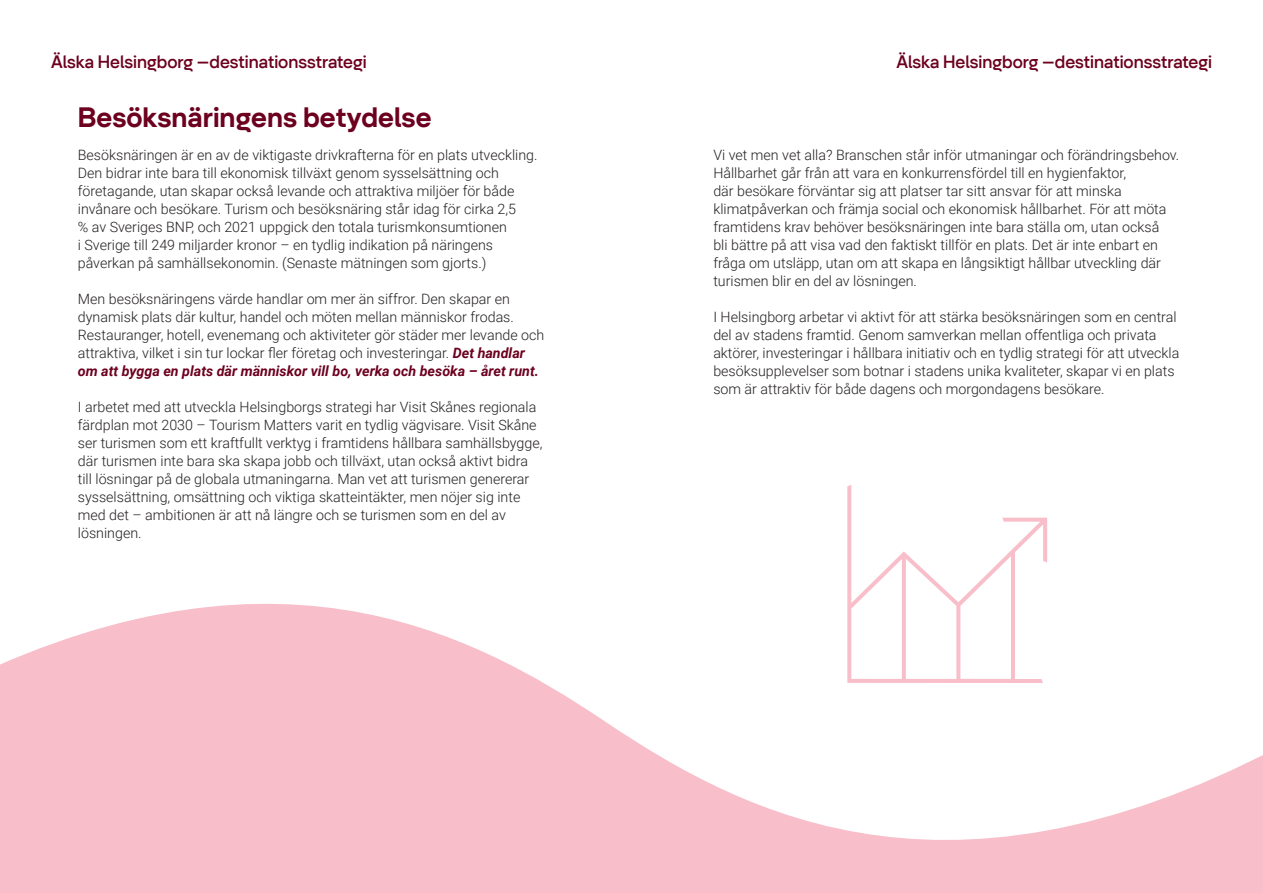
<style>
.page{position:relative;width:1263px;height:893px;background:#fff}
.page>*{position:absolute;margin:0;border:0;box-sizing:border-box;transform-origin:0 0}
.Underubrik{font:700 28.5px "Helsingborg 06";color:#6c001e}
.t1{font:500 18px "Helsingborg Sans";color:#6c001e}
.Brödtext{font:300 14.25px/18px "Roboto";color:#231f20}
.s1{font-weight:700;font-style:italic;color:#6c001e}
</style>
<div class="page">
<svg style="left:0;top:523px;width:1263px;height:370px"></svg>
<svg style="left:847px;top:485px;width:200px;height:198px"></svg>
<p class="t1" style="left:51px;top:51px;width:317px">Älska Helsingborg –destinationsstrategi</p>
<p class="t1" style="left:896px;top:51px;width:317px">Älska Helsingborg –destinationsstrategi</p>
<p class="Underubrik" style="left:78px;top:100px;width:355px">Besöksnäringens betydelse</p>
<p class="Brödtext" style="left:78px;top:145px;width:461px">Besöksnäringen är en av de viktigaste drivkrafterna för en plats utveckling.<br>Den bidrar inte bara till ekonomisk tillväxt genom sysselsättning och företagande, utan skapar också levande och attraktiva miljöer för både invånare och besökare. Turism och besöksnäring står idag för cirka 2,5<br>% av Sveriges BNP, och 2021 uppgick den totala turismkonsumtionen<br>i Sverige till 249 miljarder kronor – en tydlig indikation på näringens påverkan på samhällsekonomin. (Senaste mätningen som gjorts.)</p>
<p class="Brödtext" style="left:78px;top:289px;width:468px">Men besöksnäringens värde handlar om mer än siffror. Den skapar en dynamisk plats där kultur, handel och möten mellan människor frodas.<br>Restauranger, hotell, evenemang och aktiviteter gör städer mer levande och attraktiva, vilket i sin tur lockar fler företag och investeringar. <span class="s1">Det handlar om att bygga en plats där människor vill bo, verka och besöka – året runt.</span></p>
<p class="Brödtext" style="left:78px;top:397px;width:466px">I arbetet med att utveckla Helsingborgs strategi har Visit Skånes regionala färdplan mot 2030 – Tourism Matters varit en tydlig vägvisare. Visit Skåne ser turismen som ett kraftfullt verktyg i framtidens hållbara samhällsbygge, där turismen inte bara ska skapa jobb och tillväxt, utan också aktivt bidra till lösningar på de globala utmaningarna. Man vet att turismen genererar sysselsättning, omsättning och viktiga skatteintäkter, men nöjer sig inte med det – ambitionen är att nå längre och se turismen som en del av lösningen.</p>
<p class="Brödtext" style="left:713px;top:145px;width:467px">Vi vet men vet alla? Branschen står inför utmaningar och förändringsbehov.<br>Hållbarhet går från att vara en konkurrensfördel till en hygienfaktor,<br>där besökare förväntar sig att platser tar sitt ansvar för att minska klimatpåverkan och främja social och ekonomisk hållbarhet. För att möta framtidens krav behöver besöksnäringen inte bara ställa om, utan också<br>bli bättre på att visa vad den faktiskt tillför en plats. Det är inte enbart en fråga om utsläpp, utan om att skapa en långsiktigt hållbar utveckling där turismen blir en del av lösningen.</p>
<p class="Brödtext" style="left:713px;top:307px;width:467px">I Helsingborg arbetar vi aktivt för att stärka besöksnäringen som en central del av stadens framtid. Genom samverkan mellan offentliga och privata aktörer, investeringar i hållbara initiativ och en tydlig strategi för att utveckla besöksupplevelser som botnar i stadens unika kvaliteter, skapar vi en plats som är attraktiv för både dagens och morgondagens besökare.</p>
</div>
